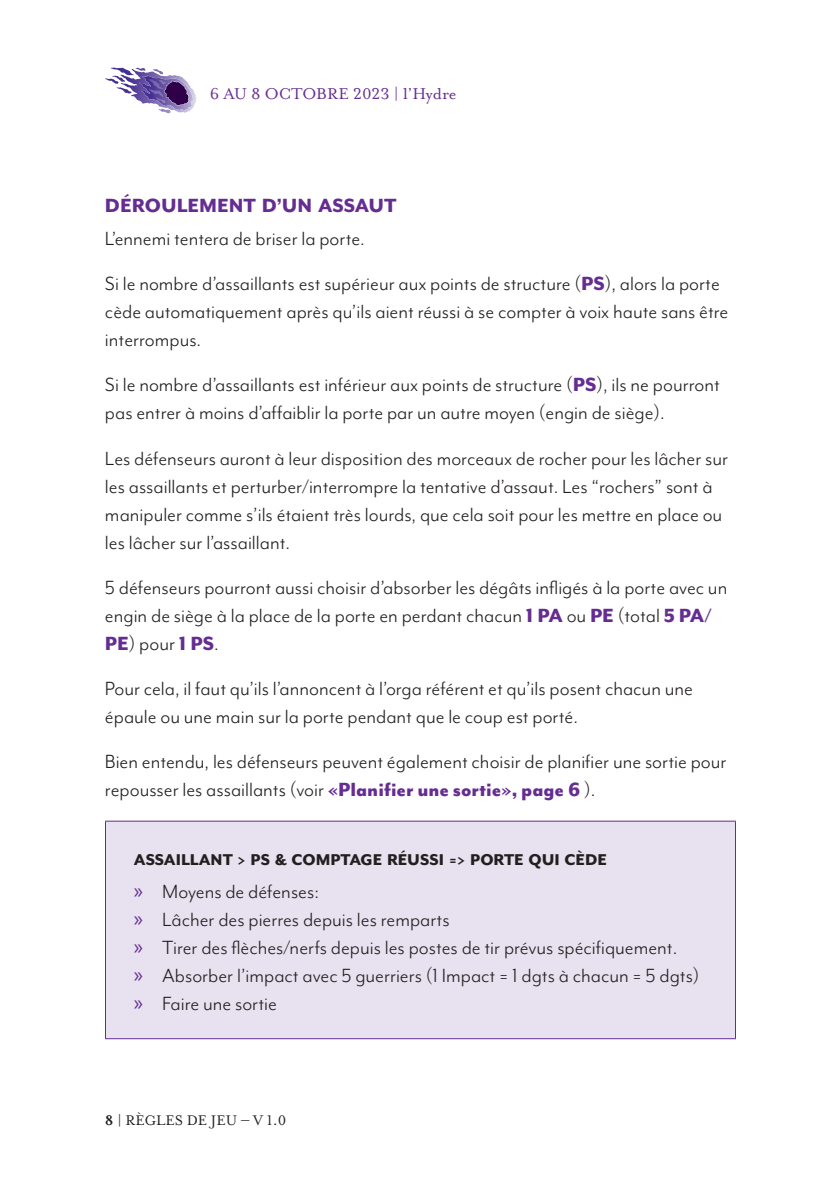
<style>
.page{position:relative;width:840px;height:1191px;background:#fff}
.page>*{position:absolute;margin:0;border:0;box-sizing:border-box;transform-origin:0 0}
.t1{font:22px/28px "Mr Eaves Mod OT";color:#231f20}
.t2{font:800 22px "Mr Eaves Mod OT";color:#652d91}
.t3{font:800 18px "Mr Eaves Mod OT";color:#231f20}
.t4{font:18px "Mrs Eaves OT";color:#652d91}
.t5{font:16px "Mrs Eaves OT";color:#231f20}
.s1{font-weight:800;color:#652d91}
.s2{font-family:"Myriad Pro";color:#652d91}
.s3{font-weight:700}
</style>
<div class="page">
<svg style="left:105px;top:68px;width:87px;height:45px"></svg>
<div style="left:105px;top:821px;width:630px;height:217px;background:#e8e1ef"></div>
<hr style="left:105px;top:820px;width:630px;height:1px;background:#652d91">
<hr style="left:105px;top:821px;width:1px;height:217px;background:#652d91">
<hr style="left:734px;top:821px;width:1px;height:217px;background:#652d91">
<hr style="left:105px;top:1038px;width:630px;height:1px;background:#652d91">
<p class="t4" style="left:210px;top:84px;width:248px">6 AU 8 OCTOBRE 2023 | l’Hydre</p>
<p class="t2" style="left:105px;top:192px;width:293px">DÉROULEMENT D’UN ASSAUT</p>
<p class="t1" style="left:105px;top:216px;width:616px;line-height:45px">L’ennemi tentera de briser la porte.<br>Si le nombre d’assaillants est supérieur aux points de structure (<span class="s1">PS</span>), alors la porte</p>
<p class="t1" style="left:105px;top:298px;width:624px">cède automatiquement après qu’ils aient réussi à se compter à voix haute sans être interrompus.</p>
<p class="t1" style="left:105px;top:371px;width:616px">Si le nombre d’assaillants est inférieur aux points de structure (<span class="s1">PS</span>), ils ne pourront pas entrer à moins d’affaiblir la porte par un autre moyen (engin de siège).</p>
<p class="t1" style="left:105px;top:444px;width:624px">Les défenseurs auront à leur disposition des morceaux de rocher pour les lâcher sur les assaillants et perturber/interrompre la tentative d’assaut. Les “rochers” sont à manipuler comme s’ils étaient très lourds, que cela soit pour les mettre en place ou les lâcher sur l’assaillant.</p>
<p class="t1" style="left:105px;top:573px;width:623px">5 défenseurs pourront aussi choisir d’absorber les dégâts infligés à la porte avec un engin de siège à la place de la porte en perdant chacun <span class="s1">1 PA</span> ou <span class="s1">PE</span> (total <span class="s1">5 PA/<br>PE</span>) pour <span class="s1">1 PS</span>.</p>
<p class="t1" style="left:105px;top:674px;width:589px">Pour cela, il faut qu’ils l’annoncent à l’orga référent et qu’ils posent chacun une épaule ou une main sur la porte pendant que le coup est porté.</p>
<p class="t1" style="left:105px;top:747px;width:622px">Bien entendu, les défenseurs peuvent également choisir de planifier une sortie pour repousser les assaillants (voir <span class="s1">«Planifier une sortie», page 6</span> ).</p>
<p class="t3" style="left:134px;top:849px;width:474px">ASSAILLANT &gt; PS &amp; COMPTAGE RÉUSSI =&gt; PORTE QUI CÈDE</p>
<p class="t1" style="left:134px;top:877px;width:567px"><span class="s2">»</span> Moyens de défenses:<br><span class="s2">»</span> Lâcher des pierres depuis les remparts<br><span class="s2">»</span> Tirer des flèches/nerfs depuis les postes de tir prévus spécifiquement.<br><span class="s2">»</span> Absorber l’impact avec 5 guerriers (1 Impact = 1 dgts à chacun = 5 dgts) <span class="s2">»</span> Faire une sortie</p>
<p class="t5" style="left:105px;top:1110px;width:183px"><span class="s3">8</span> | RÈGLES DE JEU – V 1.0</p>
</div>
